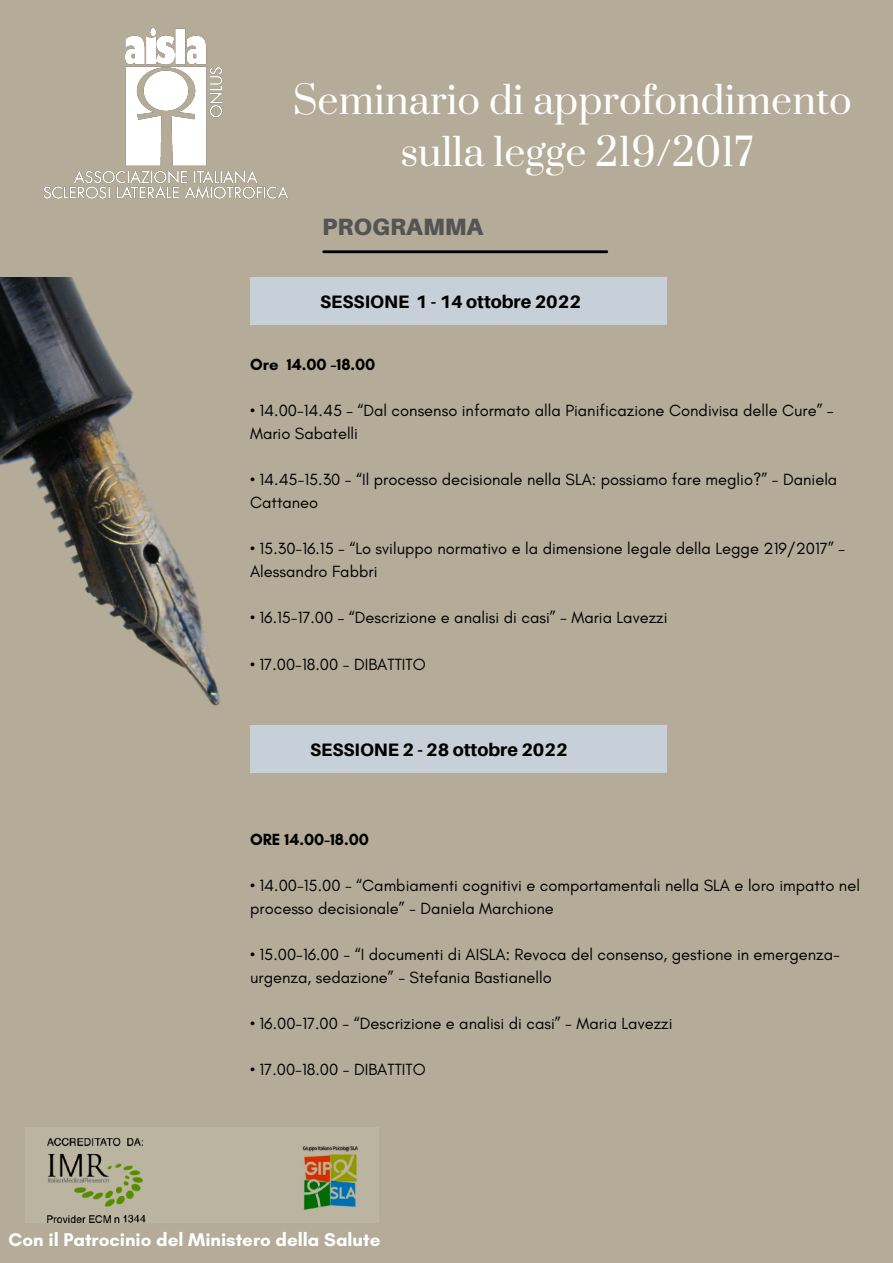
<style>
.page{position:relative;width:893px;height:1263px;background:#b4ac98}
.page>*{position:absolute;margin:0;border:0;box-sizing:border-box;transform-origin:0 0}
.t1{font:37.5px/52.3px "Prata";color:#fff;text-align:center}
.t2{font:900 23.62px "Aileron";color:#545454}
.t3{font:700 18.75px "Glacial Indifference";color:#fff}
.t4{font:800 18px "Aileron";color:#000}
.t5{font:16.5px/23.1px "Glacial Indifference";color:#000}
.t6{font:700 16.5px "Glacial Indifference";color:#000}
</style>
<div class="page">
<img style="left:43px;top:28px;width:246px;height:171px">
<img style="left:47px;top:1137px;width:311px;height:85px">
<div style="left:250px;top:278px;width:416px;height:47px;background:#c7d0d8"></div>
<div style="left:250px;top:726px;width:416px;height:47px;background:#c7d0d8"></div>
<img style="left:0;top:278px;width:309px;height:448px">
<hr style="left:324px;top:250px;width:283px;height:3px;background:#000">
<h1 class="t1" style="left:293px;top:75px;width:560px">Seminario di approfondimento sulla legge 219/2017</h1>
<h2 class="t2" style="left:322px;top:212px;width:163px">PROGRAMMA</h2>
<p class="t4" style="left:320px;top:291px;width:262px">SESSIONE 1 - 14 ottobre 2022</p>
<p class="t6" style="left:250px;top:354px;width:127px">Ore 14.00 -18.00</p>
<p class="t5" style="left:250px;top:398px;width:585px">• 14.00-14.45 – “Dal consenso informato alla Pianificazione Condivisa delle Cure” –<br>Mario Sabatelli</p>
<p class="t5" style="left:250px;top:468px;width:589px">• 14.45-15.30 - “Il processo decisionale nella SLA: possiamo fare meglio?” - Daniela<br>Cattaneo</p>
<p class="t5" style="left:250px;top:537px;width:596px">• 15.30-16.15 - “Lo sviluppo normativo e la dimensione legale della Legge 219/2017” –<br>Alessandro Fabbri</p>
<p class="t5" style="left:250px;top:606px;width:419px">• 16.15-17.00 – “Descrizione e analisi di casi” - Maria Lavezzi</p>
<p class="t5" style="left:250px;top:652px;width:177px">• 17.00-18.00 - DIBATTITO</p>
<p class="t4" style="left:310px;top:739px;width:259px">SESSIONE 2 - 28 ottobre 2022</p>
<p class="t6" style="left:250px;top:829px;width:120px">ORE 14.00-18.00</p>
<p class="t5" style="left:250px;top:873px;width:611px">• 14.00-15.00 - “Cambiamenti cognitivi e comportamentali nella SLA e loro impatto nel processo decisionale” - Daniela Marchione</p>
<p class="t5" style="left:250px;top:942px;width:591px">• 15.00-16.00 - “I documenti di AISLA: Revoca del consenso, gestione in emergenza&shy;urgenza, sedazione” - Stefania Bastianello</p>
<p class="t5" style="left:250px;top:1012px;width:424px">• 16.00-17.00 - “Descrizione e analisi di casi” - Maria Lavezzi</p>
<p class="t5" style="left:250px;top:1058px;width:177px">• 17.00-18.00 - DIBATTITO</p>
<p class="t3" style="left:9px;top:1228px;width:373px">Con il Patrocinio del Ministero della Salute</p>
</div>
